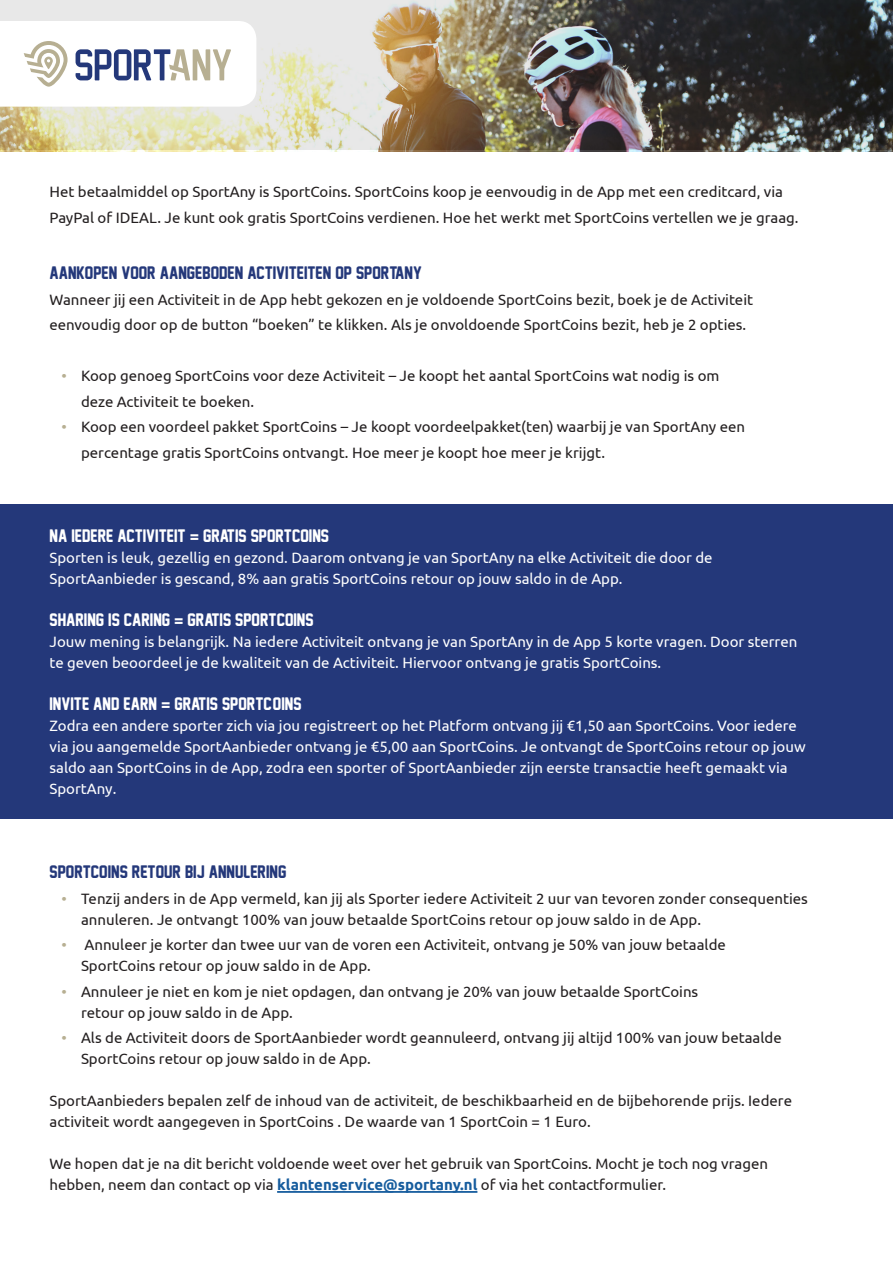
<style>
.page{position:relative;width:893px;height:1263px;background:#fff}
.page>*{position:absolute;margin:0;border:0;box-sizing:border-box;transform-origin:0 0}
.t1{font:16.5px "New Athletic M54";color:#fff}
.t2{font:16.5px "New Athletic M54";color:#24387a}
.t3{font:15px "Ubuntu";color:#231f20}
.t4{font:15px "Ubuntu";color:#fff}
.s1{color:#b7af92}
.s2{font-family:"Ubuntu";font-weight:700}
.s3{font-weight:700;color:#175d9e}
</style>
<div class="page">
<div style="left:0;top:505px;width:893px;height:314px;background:#24387a"></div>
<img style="left:0;top:0;width:893px;height:151px">
<hr style="left:277px;top:1191px;width:200px;height:2px;background:#175d9e">
<svg style="left:0;top:21px;width:256px;height:86px"></svg>
<p class="t3" style="left:50px;top:183px;width:735px">Het betaalmiddel op SportAny is SportCoins. SportCoins koop je eenvoudig in de App met een creditcard, via</p>
<p class="t3" style="left:50px;top:208px;width:751px">PayPal of IDEAL. Je kunt ook gratis SportCoins verdienen. Hoe het werkt met SportCoins vertellen we je graag.</p>
<p class="t2" style="left:50px;top:264px;width:374px">AANKOPEN VOOR AANGEBODEN ACTIVITEITEN OP SPORTANY</p>
<p class="t3" style="left:50px;top:291px;width:705px">Wanneer jij een Activiteit in de App hebt gekozen en je voldoende SportCoins bezit, boek je de Activiteit</p>
<p class="t3" style="left:50px;top:316px;width:698px">eenvoudig door op de button “boeken” te klikken. Als je onvoldoende SportCoins bezit, heb je 2 opties.</p>
<p class="t3" style="left:62px;top:367px;width:659px"><span class="s1">•</span> Koop genoeg SportCoins voor deze Activiteit – Je koopt het aantal SportCoins wat nodig is om</p>
<p class="t3" style="left:81px;top:393px;width:175px">deze Activiteit te boeken.</p>
<p class="t3" style="left:62px;top:418px;width:685px"><span class="s1">•</span> Koop een voordeel pakket SportCoins – Je koopt voordeelpakket(ten) waarbij je van SportAny een</p>
<p class="t3" style="left:81px;top:444px;width:525px">percentage gratis SportCoins ontvangt. Hoe meer je koopt hoe meer je krijgt.</p>
<p class="t1" style="left:50px;top:527px;width:281px">NA IEDERE ACTIVITEIT <span class="s2">=</span> GRATIS SPORTCOINS</p>
<p class="t4" style="left:50px;top:549px;width:665px">Sporten is leuk, gezellig en gezond. Daarom ontvang je van SportAny na elke Activiteit die door de</p>
<p class="t4" style="left:50px;top:570px;width:575px">SportAanbieder is gescand, 8% aan gratis SportCoins retour op jouw saldo in de App.</p>
<p class="t1" style="left:50px;top:611px;width:266px">SHARING IS CARING <span class="s2">=</span> GRATIS SPORTCOINS</p>
<p class="t4" style="left:50px;top:633px;width:749px">Jouw mening is belangrijk. Na iedere Activiteit ontvang je van SportAny in de App 5 korte vragen. Door sterren</p>
<p class="t4" style="left:50px;top:654px;width:613px">te geven beoordeel je de kwaliteit van de Activiteit. Hiervoor ontvang je gratis SportCoins.</p>
<p class="t1" style="left:50px;top:695px;width:254px">INVITE AND EARN <span class="s2">=</span> GRATIS SPORTC=OINS</p>
<p class="t4" style="left:50px;top:717px;width:749px">Zodra een andere sporter zich via jou registreert op het Platform ontvang jij €1,50 aan SportCoins. Voor iedere</p>
<p class="t4" style="left:50px;top:738px;width:758px">via jou aangemelde SportAanbieder ontvang je €5,00 aan SportCoins. Je ontvangt de SportCoins retour op jouw</p>
<p class="t4" style="left:50px;top:759px;width:740px">saldo aan SportCoins in de App, zodra een sporter of SportAanbieder zijn eerste transactie heeft gemaakt via</p>
<p class="t4" style="left:50px;top:780px;width:68px">SportAny.</p>
<p class="t2" style="left:50px;top:863px;width:238px">SPORTCOINS RETOUR BIJ ANNULERING</p>
<p class="t3" style="left:62px;top:889px;width:748px"><span class="s1">•</span> Tenzij anders in de App vermeld, kan jij als Sporter iedere Activiteit 2 uur van tevoren zonder consequenties</p>
<p class="t3" style="left:81px;top:910px;width:622px">annuleren. Je ontvangt 100% van jouw betaalde SportCoins retour op jouw saldo in de App.</p>
<p class="t3" style="left:62px;top:936px;width:666px"><span class="s1">•</span> Annuleer je korter dan twee uur van de voren een Activiteit, ontvang je 50% van jouw betaalde</p>
<p class="t3" style="left:81px;top:957px;width:291px">SportCoins retour op jouw saldo in de App.</p>
<p class="t3" style="left:62px;top:982px;width:638px"><span class="s1">•</span> Annuleer je niet en kom je niet opdagen, dan ontvang je 20% van jouw betaalde SportCoins</p>
<p class="t3" style="left:81px;top:1003px;width:213px">retour op jouw saldo in de App.</p>
<p class="t3" style="left:62px;top:1029px;width:722px"><span class="s1">•</span> Als de Activiteit doors de SportAanbieder wordt geannuleerd, ontvang jij altijd 100% van jouw betaalde</p>
<p class="t3" style="left:81px;top:1050px;width:291px">SportCoins retour op jouw saldo in de App.</p>
<p class="t3" style="left:50px;top:1092px;width:744px">SportAanbieders bepalen zelf de inhoud van de activiteit, de beschikbaarheid en de bijbehorende prijs. Iedere</p>
<p class="t3" style="left:50px;top:1113px;width:543px">activiteit wordt aangegeven in SportCoins . De waarde van 1 SportCoin = 1 Euro.</p>
<p class="t3" style="left:50px;top:1155px;width:720px">We hopen dat je na dit bericht voldoende weet over het gebruik van SportCoins. Mocht je toch nog vragen</p>
<p class="t3" style="left:50px;top:1176px;width:618px">hebben, neem dan contact op via <span class="s3">klantenservice@sportany.nl</span> of via het contactformulier.</p>
</div>
